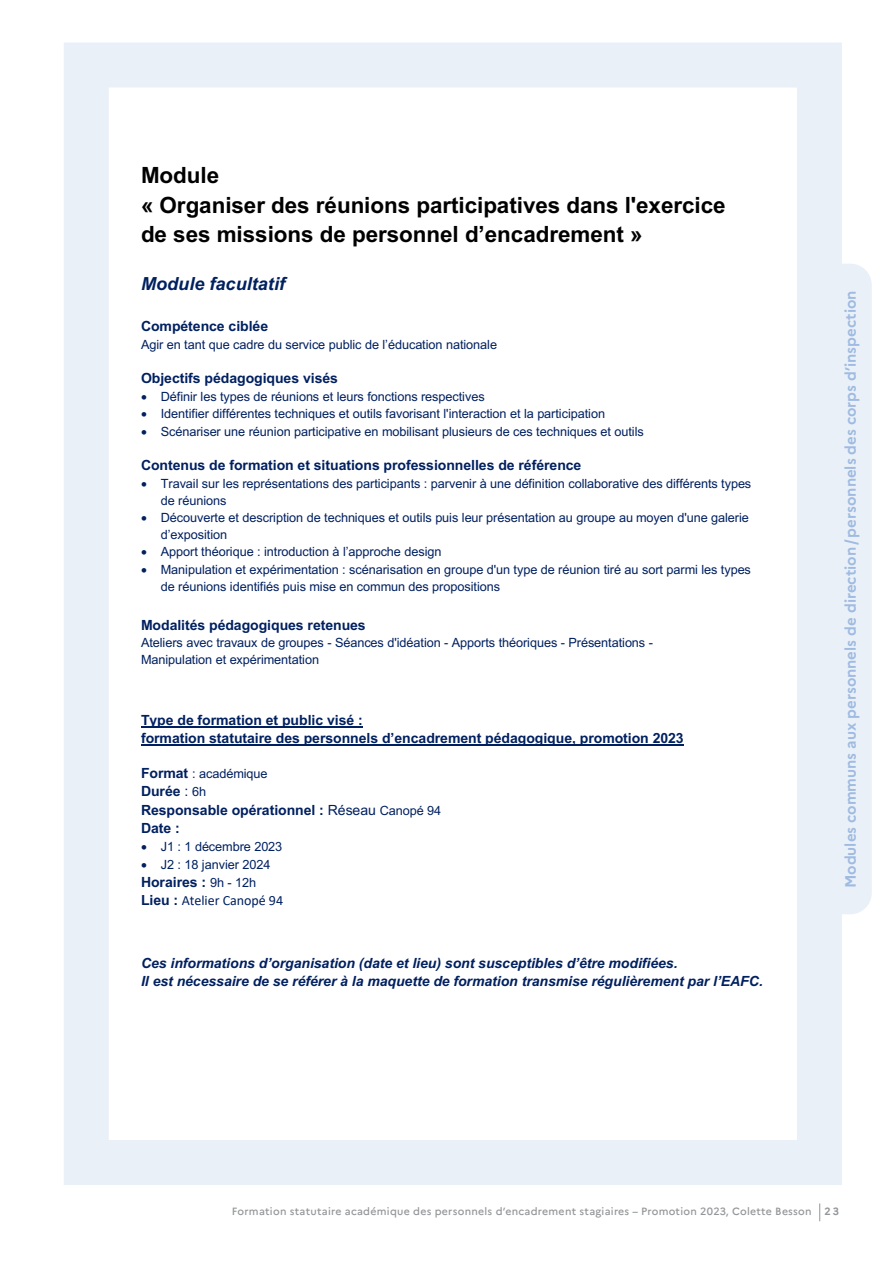
<style>
.page{position:relative;width:893px;height:1263px;background:#fff}
.page>*{position:absolute;margin:0;border:0;box-sizing:border-box;transform-origin:0 0}
.t1{font:700 22.5px/29.4px "Arial";letter-spacing:-.005em;color:#000}
.t2{font:italic 700 18.15px "Arial";color:#002060}
.t3{font:700 15px "Marianne";color:#9fbbe1}
.t4{font:700 14.1px/18.6px "Arial";letter-spacing:-.005em;color:#002060}
.t5{font:italic 700 14.1px/18.5px "Arial";letter-spacing:-.005em;color:#002060}
.t6{font:14.1px "Calibri";letter-spacing:-.005em;color:#002060}
.t7{font:12.75px/16.8px "Arial";letter-spacing:-.005em;color:#002060}
.t8{font:500 10.5px "Marianne";letter-spacing:.025em;color:#939598}
.s1{font-weight:700;font-size:14.1px}
.s2{font-weight:400}
.s3{font-weight:400;font-size:12.75px}
.s4{font-family:"Arial";font-weight:700}
.s5{font-weight:700}
</style>
<div class="page">
<svg style="left:819px;top:1203px;width:1px;height:18px"></svg>
<hr style="left:141px;top:726px;width:222px;height:1px;background:#002060">
<hr style="left:141px;top:744px;width:543px;height:2px;background:#002060">
<div style="left:64px;top:43px;width:778px;height:1142px;border:45px solid #eaf0f8"></div>
<div style="left:810px;top:264px;width:62px;height:650px;background:#eaf0f8;border-radius:21px"></div>
<h1 class="t1" style="left:141px;top:161px;width:586px">Module<br>« Organiser des réunions participatives dans l'exercice de ses missions de personnel d’encadrement »</h1>
<h2 class="t2" style="left:141px;top:271px;width:146px">Module facultatif</h2>
<p class="t4" style="left:141px;top:317px;width:129px">Compétence ciblée</p>
<p class="t7" style="left:141px;top:335px;width:358px">Agir en tant que cadre du service public de l’éducation nationale</p>
<p class="t4" style="left:141px;top:369px;width:198px">Objectifs pédagogiques visés</p>
<p class="t7" style="left:141px;top:388px;width:345px">• Définir les types de réunions et leurs fonctions respectives</p>
<p class="t7" style="left:141px;top:405px;width:466px">• Identifier différentes techniques et outils favorisant l'interaction et la participation</p>
<p class="t7" style="left:141px;top:423px;width:504px">• Scénariser une réunion participative en mobilisant plusieurs de ces techniques et outils</p>
<p class="t4" style="left:141px;top:456px;width:442px">Contenus de formation et situations professionnelles de référence</p>
<p class="t7" style="left:161px;top:475px;width:592px;text-indent:-20px">• Travail sur les représentations des participants : parvenir à une définition collaborative des différents types de réunions</p>
<p class="t7" style="left:161px;top:509px;width:590px;text-indent:-20px">• Découverte et description de techniques et outils puis leur présentation au groupe au moyen d'une galerie d’exposition</p>
<p class="t7" style="left:141px;top:543px;width:302px">• Apport théorique : introduction à l’approche design</p>
<p class="t7" style="left:161px;top:561px;width:592px;text-indent:-20px">• Manipulation et expérimentation : scénarisation en groupe d'un type de réunion tiré au sort parmi les types de réunions identifiés puis mise en commun des propositions</p>
<p class="t4" style="left:141px;top:616px;width:226px">Modalités pédagogiques retenues</p>
<p class="t7" style="left:141px;top:634px;width:513px;line-height:16.4px">Ateliers avec travaux de groupes - Séances d'idéation - Apports théoriques - Présentations -<br>Manipulation et expérimentation</p>
<p class="t4" style="left:141px;top:710px;width:544px">Type de formation et public visé :<br>formation statutaire des personnels d’encadrement pédagogique, promotion 2023</p>
<p class="t7" style="left:141px;top:765px;width:128px"><span class="s1">Format</span> : académique</p>
<p class="t4" style="left:141px;top:782px;width:302px">Durée <span class="s2">:</span> <span class="s3">6h<br></span>Responsable opérationnel : <span class="s2">Réseau</span> <span class="s3">Canopé 94<br></span>Date :</p>
<p class="t7" style="left:141px;top:838px;width:143px">• J1 : 1 décembre 2023</p>
<p class="t7" style="left:141px;top:856px;width:131px">• J2 : 18 janvier 2024</p>
<p class="t4" style="left:141px;top:872px;width:117px">Horaires : <span class="s3">9h - 12h</span></p>
<p class="t6" style="left:141px;top:891px;width:144px"><span class="s4">Lieu :</span> Atelier Canopé 94</p>
<p class="t5" style="left:141px;top:954px;width:623px">Ces informations d’organisation (date et lieu) sont susceptibles d’être modifiées.<br>Il est nécessaire de se référer à la maquette de formation transmise régulièrement par l’EAFC.</p>
<p class="t3" style="left:841px;top:888px;width:599px;rotate:-90deg">Modules communs aux personnels de direction/personnels des corps d’inspection</p>
<p class="t8" style="left:232px;top:1205px;width:609px">Formation statutaire académique des personnels d’encadrement stagiaires – Promotion 2023, Colette Besson <span class="s5">2 3</span></p>
</div>
